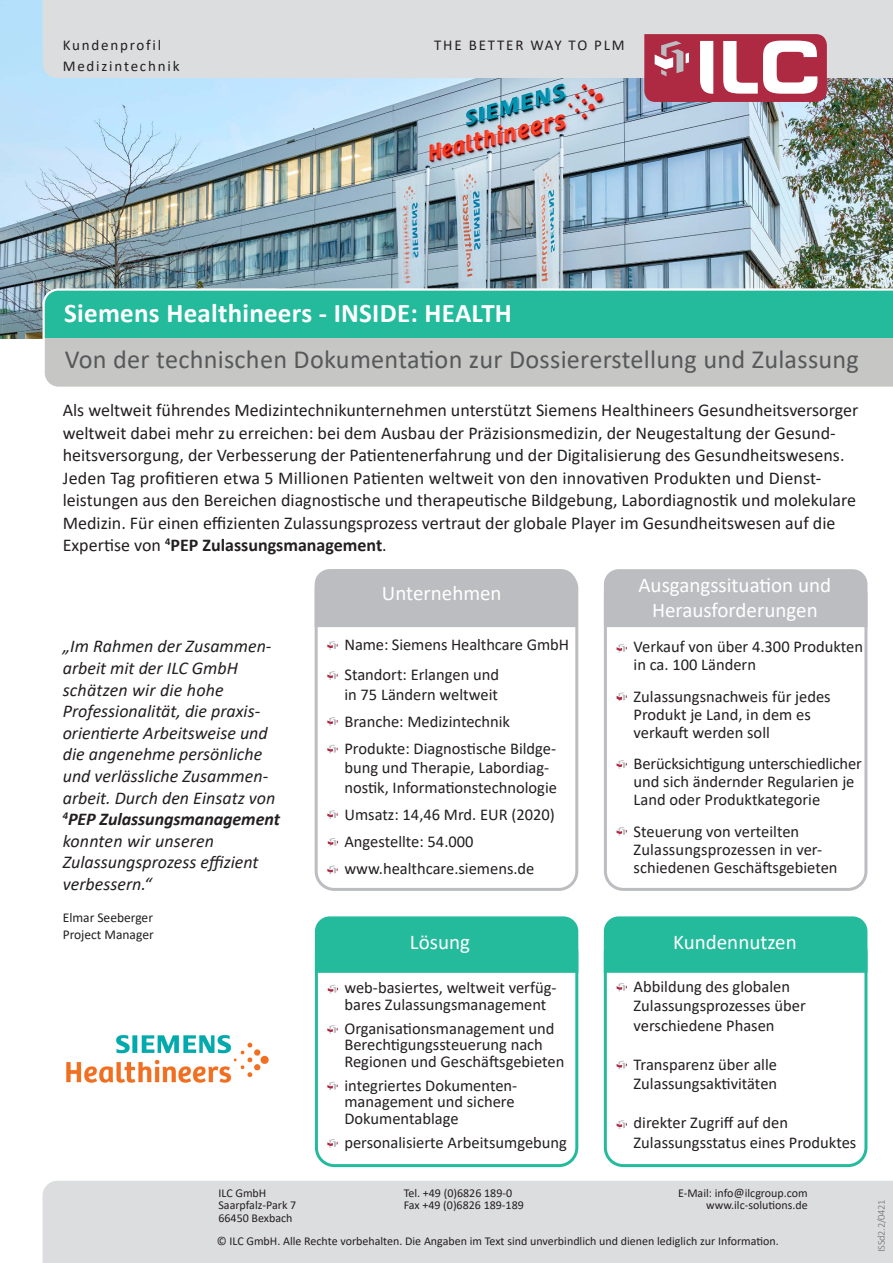
<style>
.page{position:relative;width:893px;height:1263px;background:#fff}
.page>*{position:absolute;margin:0;border:0;box-sizing:border-box;transform-origin:0 0}
.t1{font:700 27px "Calibri";letter-spacing:.01em;color:#fff}
.t2{font:26.25px "Calibri";letter-spacing:.01em;color:#57585a}
.t3{font:21px/25.2px "Calibri";color:#fff;text-align:center}
.t4{font:18px/22.5px "Calibri";color:#231f20}
.t5{font:italic 18px/21.6px "Calibri";color:#231f20}
.t6{font:16.5px/19.5px "Calibri";color:#231f20}
.t7{font:15px "Calibri";letter-spacing:.12em;color:#231f20}
.t8{font:13.5px "Calibri";color:#231f20}
.t9{font:12px/12.5px "Calibri";color:#231f20}
.t10{font:300 10.5px "Calibri";letter-spacing:-.025em;color:#6c6d70}
.s1{font-weight:700}
</style>
<div class="page">
<img style="left:0;top:0;width:893px;height:339px">
<svg style="left:41px;top:287px;width:852px;height:100px;background:#7ac1b3"></svg>
<div style="left:604px;top:569px;width:263px;height:58px;background:#bcbdc0"></div>
<div style="left:604px;top:575px;width:263px;height:316px;border:3px solid #bcbdc0;border-radius:18px"></div>
<svg style="left:617px;top:644px;width:10px;height:9px"></svg>
<svg style="left:617px;top:760px;width:10px;height:9px"></svg>
<svg style="left:617px;top:827px;width:10px;height:9px"></svg>
<svg style="left:617px;top:692px;width:10px;height:9px"></svg>
<div style="left:43px;top:0;width:850px;height:78px;background:#dcdddf"></div>
<svg style="left:644px;top:34px;width:183px;height:68px"></svg>
<div style="left:315px;top:569px;width:259px;height:58px;background:#bcbdc0"></div>
<div style="left:315px;top:569px;width:263px;height:322px;border:3px solid #bcbdc0;border-radius:18px"></div>
<svg style="left:327px;top:641px;width:11px;height:9px"></svg>
<svg style="left:327px;top:671px;width:11px;height:9px"></svg>
<svg style="left:327px;top:717px;width:11px;height:9px"></svg>
<svg style="left:327px;top:745px;width:11px;height:9px"></svg>
<svg style="left:327px;top:810px;width:11px;height:9px"></svg>
<svg style="left:328px;top:838px;width:10px;height:9px"></svg>
<div style="left:315px;top:933px;width:263px;height:234px;border:3px solid #24bb9d;border-radius:18px"></div>
<div style="left:315px;top:916px;width:263px;height:57px;background:#24bb9d"></div>
<svg style="left:328px;top:985px;width:10px;height:9px"></svg>
<svg style="left:327px;top:1025px;width:11px;height:9px"></svg>
<svg style="left:327px;top:1081px;width:11px;height:9px"></svg>
<svg style="left:327px;top:865px;width:11px;height:9px"></svg>
<div style="left:604px;top:933px;width:263px;height:234px;border:3px solid #24bb9d;border-radius:18px"></div>
<div style="left:604px;top:916px;width:263px;height:57px;background:#24bb9d"></div>
<svg style="left:617px;top:983px;width:10px;height:9px"></svg>
<svg style="left:617px;top:1060px;width:10px;height:9px"></svg>
<svg style="left:327px;top:1139px;width:11px;height:9px"></svg>
<svg style="left:617px;top:1120px;width:10px;height:9px"></svg>
<div style="left:43px;top:1181px;width:850px;height:82px;background:#dcdddf"></div>
<img style="left:66px;top:1034px;width:203px;height:49px">
<p class="t7" style="left:63px;top:35px;width:100px">Kundenprofil</p>
<p class="t7" style="left:434px;top:35px;width:192px">THE BETTER WAY TO PLM</p>
<p class="t7" style="left:63px;top:55px;width:118px">Medizintechnik</p>
<p class="t1" style="left:64px;top:294px;width:449px">Siemens Healthineers - INSIDE: HEALTH</p>
<p class="t2" style="left:65px;top:341px;width:796px">Von der technischen Dokumentation zur Dossiererstellung und Zulassung</p>
<p class="t4" style="left:63px;top:398px;width:797px">Als weltweit führendes Medizintechnikunternehmen unterstützt Siemens Healthineers Gesundheitsversorger weltweit dabei mehr zu erreichen: bei dem Ausbau der Präzisionsmedizin, der Neugestaltung der Gesund-</p>
<p class="t4" style="left:63px;top:443px;width:795px">heitsversorgung, der Verbesserung der Patientenerfahrung und der Digitalisierung des Gesundheitswesens.<br>Jeden Tag profitieren etwa 5 Millionen Patienten weltweit von den innovativen Produkten und Dienst&shy;leistungen aus den Bereichen diagnostische und therapeutische Bildgebung, Labordiagnostik und molekulare Medizin. Für einen effizienten Zulassungsprozess vertraut der globale Player im Gesundheitswesen auf die Expertise von <sup>4</sup><span class="s1">PEP Zulassungsmanagement</span>.</p>
<p class="t5" style="left:63px;top:635px;width:210px">„Im Rahmen der Zusammen&shy;arbeit mit der ILC GmbH schätzen wir die hohe</p>
<p class="t5" style="left:63px;top:700px;width:219px">Professionalität, die praxis&shy;orientierte Arbeitsweise und die angenehme persönliche und verlässliche Zusammen&shy;arbeit. Durch den Einsatz von<br><sup>4</sup><span class="s1">PEP Zulassungsmanagement </span>konnten wir unseren</p>
<p class="t5" style="left:63px;top:851px;width:197px">Zulassungsprozess effizient</p>
<p class="t5" style="left:63px;top:872px;width:90px">verbessern.“</p>
<p class="t8" style="left:63px;top:909px;width:92px">Elmar Seeberger</p>
<p class="t8" style="left:63px;top:925px;width:93px">Project Manager</p>
<p class="t9" style="left:218px;top:1186px;width:49px">ILC GmbH</p>
<p class="t9" style="left:218px;top:1199px;width:79px">Saarpfalz-Park 7</p>
<p class="t9" style="left:218px;top:1211px;width:76px">66450 Bexbach</p>
<p class="t3" style="left:382px;top:580px;width:121px">Unternehmen</p>
<p class="t6" style="left:344px;top:635px;width:226px">Name: Siemens Healthcare GmbH</p>
<p class="t6" style="left:344px;top:665px;width:156px">Standort: Erlangen und</p>
<p class="t6" style="left:344px;top:684px;width:155px">in 75 Ländern weltweit</p>
<p class="t6" style="left:344px;top:711px;width:167px">Branche: Medizintechnik</p>
<p class="t6" style="left:344px;top:738px;width:213px">Produkte: Diagnostische Bildge-</p>
<p class="t6" style="left:344px;top:758px;width:214px">bung und Therapie, Labordiag&shy;nostik, Informationstechnologie</p>
<p class="t6" style="left:344px;top:804px;width:212px">Umsatz: 14,46 Mrd. EUR (2020)</p>
<p class="t6" style="left:344px;top:831px;width:131px">Angestellte: 54.000</p>
<p class="t6" style="left:344px;top:858px;width:192px">www.healthcare.siemens.de</p>
<p class="t3" style="left:410px;top:929px;width:62px">Lösung</p>
<p class="t6" style="left:344px;top:979px;width:214px;line-height:16.5px">web-basiertes, weltweit verfüg&shy;bares Zulassungsmanagement</p>
<p class="t6" style="left:344px;top:1019px;width:221px;line-height:16.5px">Organisationsmanagement und<br>Berechtigungssteuerung nach<br>Regionen und Geschäftsgebieten</p>
<p class="t6" style="left:344px;top:1076px;width:174px;line-height:16.5px">integriertes Dokumenten&shy;management und sichere<br>Dokumentablage</p>
<p class="t6" style="left:344px;top:1132px;width:224px">personalisierte Arbeitsumgebung</p>
<p class="t3" style="left:638px;top:571px;width:194px">Ausgangssituation und<br>Herausforderungen</p>
<p class="t6" style="left:634px;top:637px;width:231px">Verkauf von über 4.300 Produkten</p>
<p class="t6" style="left:634px;top:655px;width:124px">in ca. 100 Ländern</p>
<p class="t6" style="left:634px;top:687px;width:199px;line-height:18px">Zulassungsnachweis für jedes<br>Produkt je Land, in dem es</p>
<p class="t6" style="left:634px;top:722px;width:138px">verkauft werden soll</p>
<p class="t6" style="left:634px;top:754px;width:230px;line-height:18px">Berücksichtigung unterschiedlicher und sich ändernder Regularien je<br>Land oder Produktkategorie</p>
<p class="t6" style="left:634px;top:821px;width:167px">Steuerung von verteilten</p>
<p class="t6" style="left:634px;top:840px;width:206px;line-height:18px">Zulassungsprozessen in ver&shy;schiedenen Geschäftsgebieten</p>
<p class="t3" style="left:673px;top:929px;width:125px">Kundennutzen</p>
<p class="t6" style="left:634px;top:976px;width:174px">Abbildung des globalen<br>Zulassungsprozesses über verschiedene Phasen</p>
<p class="t6" style="left:634px;top:1054px;width:145px">Transparenz über alle<br>Zulassungsaktivitäten</p>
<p class="t6" style="left:634px;top:1113px;width:224px">direkter Zugriff auf den<br>Zulassungsstatus eines Produktes</p>
<p class="t9" style="left:404px;top:1186px;width:122px">Tel. +49 (0)6826 189-0<br>Fax +49 (0)6826 189-189</p>
<p class="t9" style="left:678px;top:1186px;width:131px">E-Mail: info@ilcgroup.com</p>
<p class="t9" style="left:706px;top:1199px;width:103px">www.ilc-solutions.de</p>
<p class="t9" style="left:217px;top:1234px;width:564px">© ILC GmbH. Alle Rechte vorbehalten. Die Angaben im Text sind unverbindlich und dienen lediglich zur Information.</p>
<p class="t10" style="left:875px;top:1252px;width:54px;rotate:-90deg">ISSd2.2/0421</p>
</div>
